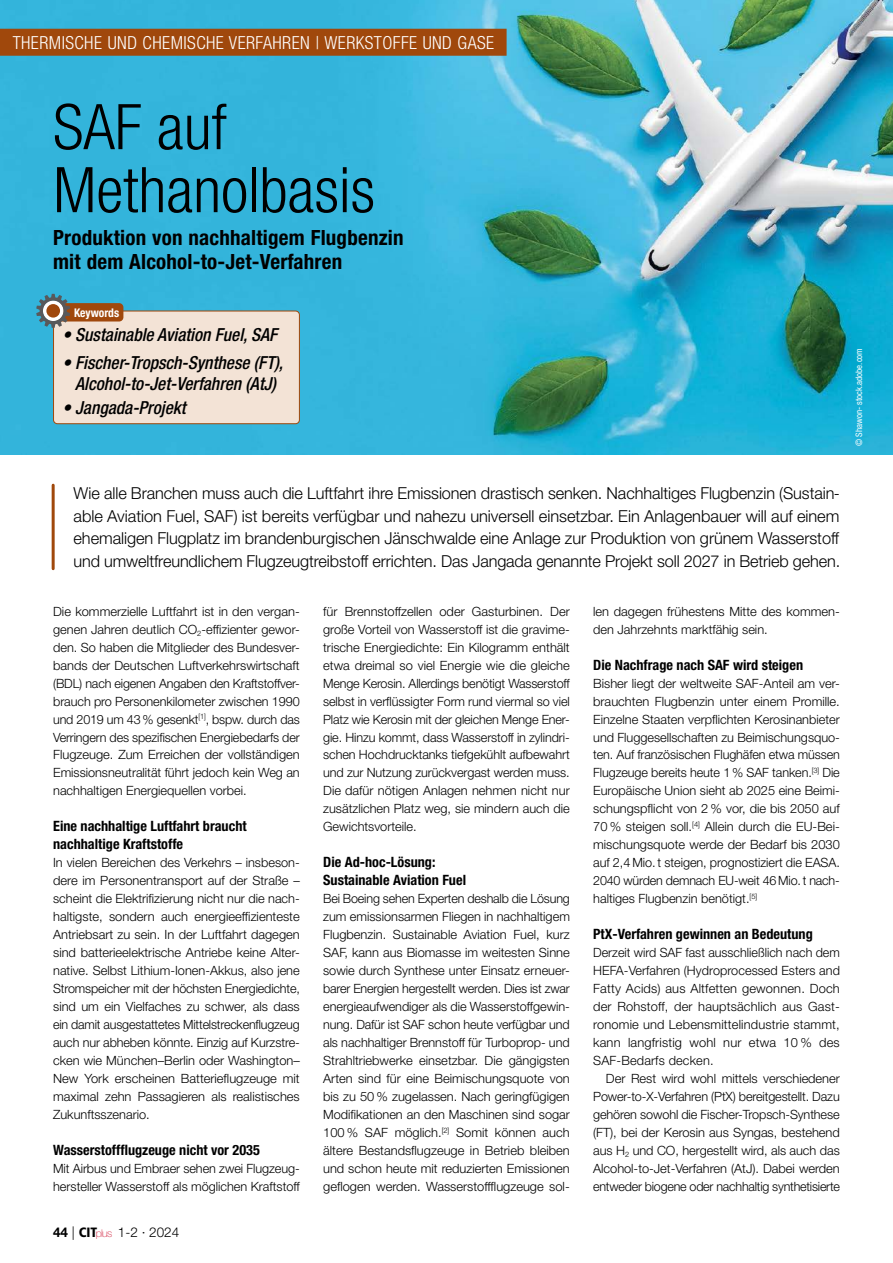
<style>
.page{position:relative;width:893px;height:1263px;background:#fff}
.page>*{position:absolute;margin:0;border:0;box-sizing:border-box;transform-origin:0 0}
.t1{font:300 condensed 63px/63px "Helvetica Neue LT Std";color:#000}
.t2{font:700 condensed 21px/24px "Helvetica Neue LT Std";letter-spacing:.01em;color:#000}
.t3{font:italic 500 condensed 18px/21px "Helvetica Neue LT Std";color:#000;text-align:center}
.t4{font:300 condensed 18px "Helvetica Neue LT Std";letter-spacing:.025em;color:#fff}
.t5{font:300 16.5px/22.5px "Helvetica Neue LT Std";letter-spacing:-.005em;color:#000;text-align:justify}
.t6{font:700 condensed 14.25px/18px "Helvetica Neue LT Std";color:#000}
.t7{font:300 13.5px "Helvetica Neue LT Std";color:#000}
.t8{font:300 12.75px/18px "Helvetica Neue LT Std";color:#000;text-align:justify}
.t9{font:700 condensed 12px "Helvetica Neue LT Std";color:#fff;scale:.96 1}
.t10{font:condensed 9px "Helvetica Neue LT Std";color:#fff}
.s1{font-weight:700}
.s2{font-family:"Frutiger LT Std";font-weight:900;font-stretch:condensed}
.s3{font-weight:100;font-size:10.65px;color:#d1223e}
</style>
<div class="page">
<img style="left:0;top:0;width:893px;height:454px">
<hr style="left:52px;top:485px;width:3px;height:84px;background:#a0480c">
<div style="left:54px;top:311px;width:245px;height:113px;background:#f3e3d6;border-radius:4px"></div>
<div style="left:53px;top:311px;width:247px;height:113px;border:1px solid #a0480c;border-radius:4px"></div>
<div style="left:53px;top:303px;width:70px;height:18px;background:#a0480c;border-radius:4px"></div>
<svg style="left:36px;top:294px;width:34px;height:34px"></svg>
<div style="left:46px;top:304px;width:14px;height:14px;background:#a0480c;border-radius:50%"></div>
<div style="left:0;top:29px;width:507px;height:27px;background:#a0480c"></div>
<h3 class="t4" style="left:13px;top:32px;width:483px">THERMISCHE UND CHEMISCHE VERFAHREN | WERKSTOFFE UND GASE</h3>
<h1 class="t1" style="left:53px;top:95px;width:323px">SAF AUF<br>METHANOLBASIS</h1>
<h2 class="t2" style="left:53px;top:225px;width:352px">Produktion von nachhaltigem Flugbenzin mit dem Alcohol-to-Jet-Verfahren</h2>
<p class="t9" style="left:74px;top:305px;width:49px">Keywords</p>
<h3 class="t3" style="left:62px;top:324px;width:216px">• Sustainable Aviation Fuel, SAF</h3>
<h3 class="t3" style="left:62px;top:352px;width:222px">• Fischer-Tropsch-Synthese (FT),<br>Alcohol-to-Jet-Verfahren (AtJ)</h3>
<h3 class="t3" style="left:62px;top:397px;width:125px">• Jangada-Projekt</h3>
<p class="t10" style="left:854px;top:446px;width:100px;rotate:-90deg">© Shawon- stock.adobe.com</p>
<p class="t5" style="left:74px;top:482px;width:768px">Wie alle Branchen muss auch die Luftfahrt ihre Emissionen drastisch senken. Nachhaltiges Flugbenzin (Sustain&shy;able Aviation Fuel, SAF) ist bereits verfügbar und nahezu universell einsetzbar. Ein Anlagenbauer will auf einem ehemaligen Flugplatz im brandenburgischen Jänschwalde eine Anlage zur Produktion von grünem Wasserstoff und umweltfreundlichem Flugzeugtreibstoff errichten. Das Jangada genannte Projekt soll 2027 in Betrieb gehen.</p>
<p class="t8" style="left:53px;top:602px;width:248px">Die kommerzielle Luftfahrt ist in den vergan&shy;genen Jahren deutlich CO<sub>2</sub>-effizienter gewor&shy;den. So haben die Mitglieder des Bundesver&shy;bands der Deutschen Luftverkehrswirtschaft (BDL) nach eigenen Angaben den Kraftstoffver&shy;brauch pro Personenkilometer zwischen 1990 und 2019 um 43% gesenkt<sup>[1]</sup>, bspw. durch das Verringern des spezifischen Energiebedarfs der Flugzeuge. Zum Erreichen der vollständigen Emissionsneutralität führt jedoch kein Weg an nachhaltigen Energiequellen vorbei.</p>
<p class="t6" style="left:53px;top:817px;width:195px">Eine nachhaltige Luftfahrt braucht nachhaltige Kraftstoffe</p>
<p class="t8" style="left:53px;top:853px;width:248px">In vielen Bereichen des Verkehrs – insbeson&shy;dere im Personentransport auf der Straße – scheint die Elektrifizierung nicht nur die nach&shy;haltigste, sondern auch energieeffizienteste Antriebsart zu sein. In der Luftfahrt dagegen sind batterieelektrische Antriebe keine Alter&shy;native. Selbst Lithium-Ionen-Akkus, also jene Stromspeicher mit der höchsten Energiedichte, sind um ein Vielfaches zu schwer, als dass ein damit ausgestattetes Mittelstreckenflugzeug auch nur abheben könnte. Einzig auf Kurzstre&shy;cken wie München–Berlin oder Washington– New York erscheinen Batterieflugzeuge mit maximal zehn Passagieren als realistisches Zukunftsszenario.</p>
<p class="t6" style="left:53px;top:1140px;width:208px">Wasserstoffflugzeuge nicht vor 2035</p>
<p class="t8" style="left:53px;top:1159px;width:248px">Mit Airbus und Embraer sehen zwei Flugzeug&shy;hersteller Wasserstoff als möglichen Kraftstoff</p>
<p class="t7" style="left:53px;top:1224px;width:128px"><span class="s1">44</span> | <span class="s2">CIT</span><span class="s3">plus</span> 1-2 · 2024</p>
<p class="t8" style="left:323px;top:602px;width:248px">für Brennstoffzellen oder Gasturbinen. Der große Vorteil von Wasserstoff ist die gravime&shy;trische Energiedichte: Ein Kilogramm enthält etwa dreimal so viel Energie wie die gleiche Menge Kerosin. Allerdings benötigt Wasserstoff selbst in verflüssigter Form rund viermal so viel Platz wie Kerosin mit der gleichen Menge Ener&shy;gie. Hinzu kommt, dass Wasserstoff in zylindri&shy;schen Hochdrucktanks tiefgekühlt aufbewahrt und zur Nutzung zurückvergast werden muss.<br>Die dafür nötigen Anlagen nehmen nicht nur zusätzlichen Platz weg, sie mindern auch die Gewichtsvorteile.</p>
<p class="t6" style="left:323px;top:853px;width:144px">Die Ad-hoc-Lösung:<br>Sustainable Aviation Fuel</p>
<p class="t8" style="left:323px;top:889px;width:248px">Bei Boeing sehen Experten deshalb die Lösung zum emissionsarmen Fliegen in nachhaltigem Flugbenzin. Sustainable Aviation Fuel, kurz SAF, kann aus Biomasse im weitesten Sinne sowie durch Synthese unter Einsatz erneuer&shy;barer Energien hergestellt werden. Dies ist zwar energieaufwendiger als die Wasserstoffgewin&shy;nung. Dafür ist SAF schon heute verfügbar und als nachhaltiger Brennstoff für Turboprop- und Strahltriebwerke einsetzbar. Die gängigsten Arten sind für eine Beimischungsquote von bis zu 50 % zugelassen. Nach geringfügigen Modifikationen an den Maschinen sind sogar 100 % SAF möglich.<sup>[2]</sup> Somit können auch ältere Bestandsflugzeuge in Betrieb bleiben und schon heute mit reduzierten Emissionen geflogen werden. Wasserstoffflugzeuge sol-</p>
<p class="t8" style="left:593px;top:602px;width:248px">len dagegen frühestens Mitte des kommen&shy;den Jahrzehnts marktfähig sein.</p>
<p class="t6" style="left:593px;top:655px;width:211px">Die Nachfrage nach SAF wird steigen</p>
<p class="t8" style="left:593px;top:674px;width:248px">Bisher liegt der weltweite SAF-Anteil am ver&shy;brauchten Flugbenzin unter einem Promille.<br>Einzelne Staaten verpflichten Kerosinanbieter und Fluggesellschaften zu Beimischungsquo&shy;ten. Auf französischen Flughäfen etwa müssen Flugzeuge bereits heute 1% SAF tanken.<sup>[3]</sup> Die Europäische Union sieht ab 2025 eine Beimi&shy;schungspflicht von 2 % vor, die bis 2050 auf 70 % steigen soll.<sup>[4]</sup> Allein durch die EU-Bei&shy;mischungsquote werde der Bedarf bis 2030 auf 2,4 Mio. t steigen, prognostiziert die EASA.<br>2040 würden demnach EU-weit 46 Mio.t nach&shy;haltiges Flugbenzin benötigt.<sup>[5]</sup></p>
<p class="t6" style="left:593px;top:925px;width:221px">PtX-Verfahren gewinnen an Bedeutung</p>
<p class="t8" style="left:593px;top:943px;width:248px">Derzeit wird SAF fast ausschließlich nach dem HEFA-Verfahren (Hydroprocessed Esters and Fatty Acids) aus Altfetten gewonnen. Doch der Rohstoff, der hauptsächlich aus Gast&shy;ronomie und Lebensmittelindustrie stammt, kann langfristig wohl nur etwa 10 % des SAF-Bedarfs decken.</p>
<p class="t8" style="left:593px;top:1069px;width:248px;text-indent:13px">Der Rest wird wohl mittels verschiedener Power-to-X-Verfahren (PtX) bereitgestellt. Dazu gehören sowohl die Fischer-Tropsch-Synthese (FT), bei der Kerosin aus Syngas, bestehend aus H<sub>2</sub> und CO, hergestellt wird, als auch das Alcohol-to-Jet-Verfahren (AtJ). Dabei werden entweder biogene oder nachhaltig synthetisierte</p>
</div>
